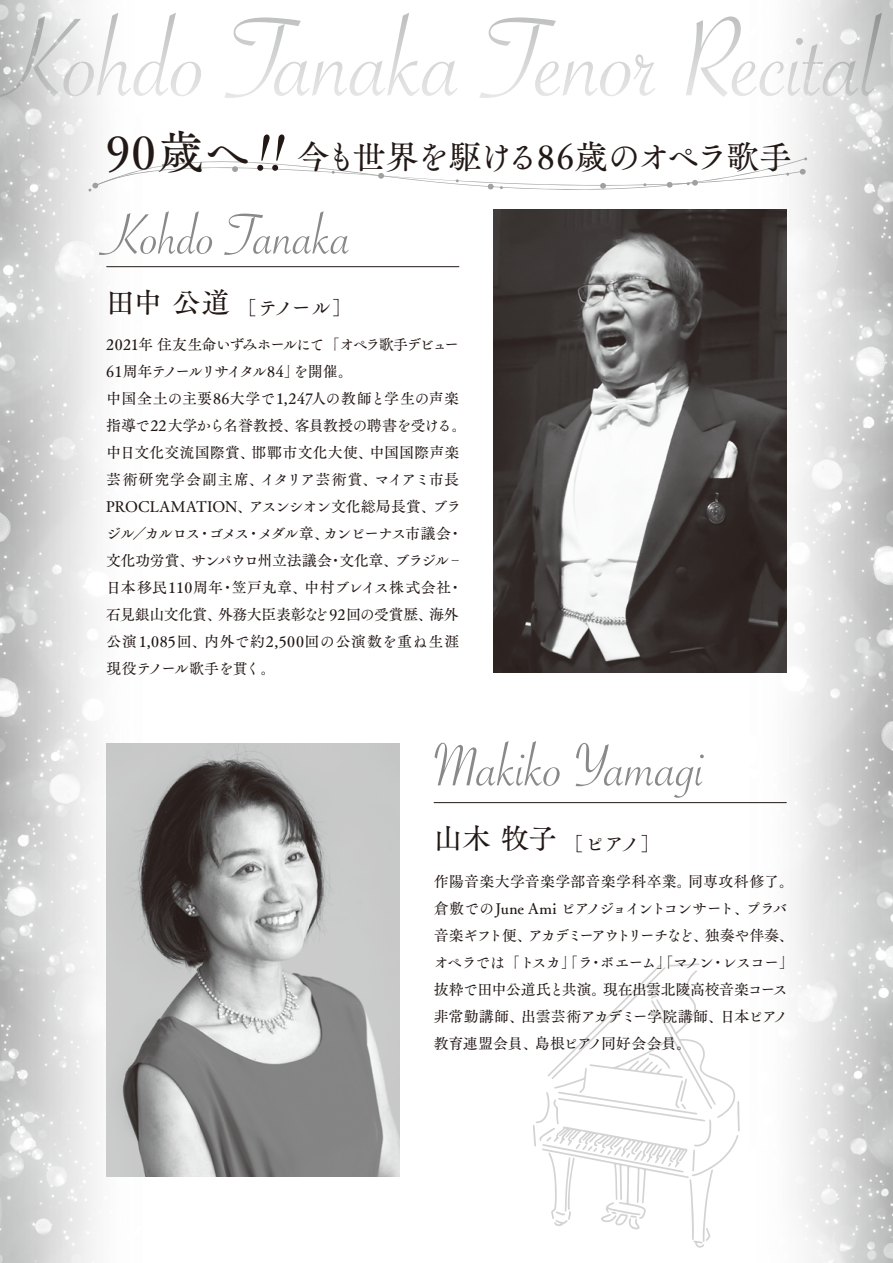
<style>
.page{position:relative;width:893px;height:1263px;background:#fff}
.page>*{position:absolute;margin:0;border:0;box-sizing:border-box;transform-origin:0 0}
.t1{font:64.5px "Savoye Let Plain";letter-spacing:-.005em;color:#898989}
.t2{font:61.5px "Savoye Let Plain";letter-spacing:-.005em;color:#898989}
.t3{font:45.6px "Tsuku A Old Min Pr 6 N M";color:#221815}
.t4{font:33px "Tsuku A Old Min Pr 6 N M";letter-spacing:-.06em;color:#221815}
.t5{font:19.5px "Tsuku A Old Min Pr 6 N M";letter-spacing:-.105em;color:#221815}
.t6{font:15px/27px "Tsuku A Old Min Pr 6 N M";letter-spacing:-.025em;color:#221815}
.s1{font-size:28.5px}
</style>
<div class="page">
<img style="left:0;top:0;width:179px;height:1263px">
<img style="left:713px;top:0;width:180px;height:1263px">
<img style="left:106px;top:743px;width:294px;height:434px">
<img style="left:493px;top:209px;width:294px;height:464px">
<svg style="left:533px;top:963px;width:207px;height:286px"></svg>
<hr style="left:434px;top:802px;width:353px;height:1px;background:#221815">
<hr style="left:106px;top:266px;width:353px;height:1px;background:#221815">
<svg style="left:0;top:13px;width:201px;height:85px"></svg>
<svg style="left:225px;top:13px;width:233px;height:85px"></svg>
<svg style="left:480px;top:17px;width:175px;height:81px"></svg>
<svg style="left:686px;top:13px;width:196px;height:84px"></svg>
<svg style="left:88px;top:133px;width:719px;height:59px"></svg>
<h3 class="t3" style="left:106px;top:112px;width:144px">90歳へ</h3>
<h3 class="t4" style="left:296px;top:128px;width:497px">今も世界を駆ける86歳のオペラ歌手</h3>
<h2 class="t2" style="left:101px;top:195px;width:252px">Kohdo Tanaka</h2>
<h3 class="t5" style="left:106px;top:290px;width:247px"><span class="s1">田中 公道</span> ［テノール］</h3>
<p class="t6" style="left:106px;top:330px;width:362px">2021年 住友生命いずみホールにて「オペラ歌手デビュー<br>61周年テノールリサイタル84」を開催。<br>中国全土の主要86大学で1,247人の教師と学生の声楽指導で22大学から名誉教授、客員教授の聘書を受ける。中日文化交流国際賞、邯鄲市文化大使、中国国際声楽芸術研究学会副主席、イタリア芸術賞、マイアミ市長<br>PROCLAMATION、アスンシオン文化総局長賞、ブラジル／カルロス・ゴメス・メダル章、カンピーナス市議会・文化功労賞、サンパウロ州立法議会・文化章、ブラジル‐日本移民110周年・笠戸丸章、中村ブレイス株式会社・石見銀山文化賞、外務大臣表彰など92回の受賞歴、海外公演1,085回、内外で約2,500回の公演数を重ね生涯現役テノール歌手を貫く。</p>
<h1 class="t1" style="left:433px;top:723px;width:274px">Makiko Yamagi</h1>
<h3 class="t5" style="left:434px;top:826px;width:228px"><span class="s1">山木 牧子</span> ［ピアノ］</h3>
<p class="t6" style="left:434px;top:867px;width:362px">作陽音楽大学音楽学部音楽学科卒業。同専攻科修了。倉敷でのJune Ami ピアノジョイントコンサート、プラバ音楽ギフト便、アカデミーアウトリーチなど、独奏や伴奏、オペラでは「トスカ」「ラ・ボエーム」「マノン・レスコー」抜粋で田中公道氏と共演。現在出雲北陵高校音楽コース非常勤講師、出雲芸術アカデミー学院講師、日本ピアノ教育連盟会員、島根ピアノ同好会会員。</p>
</div>
